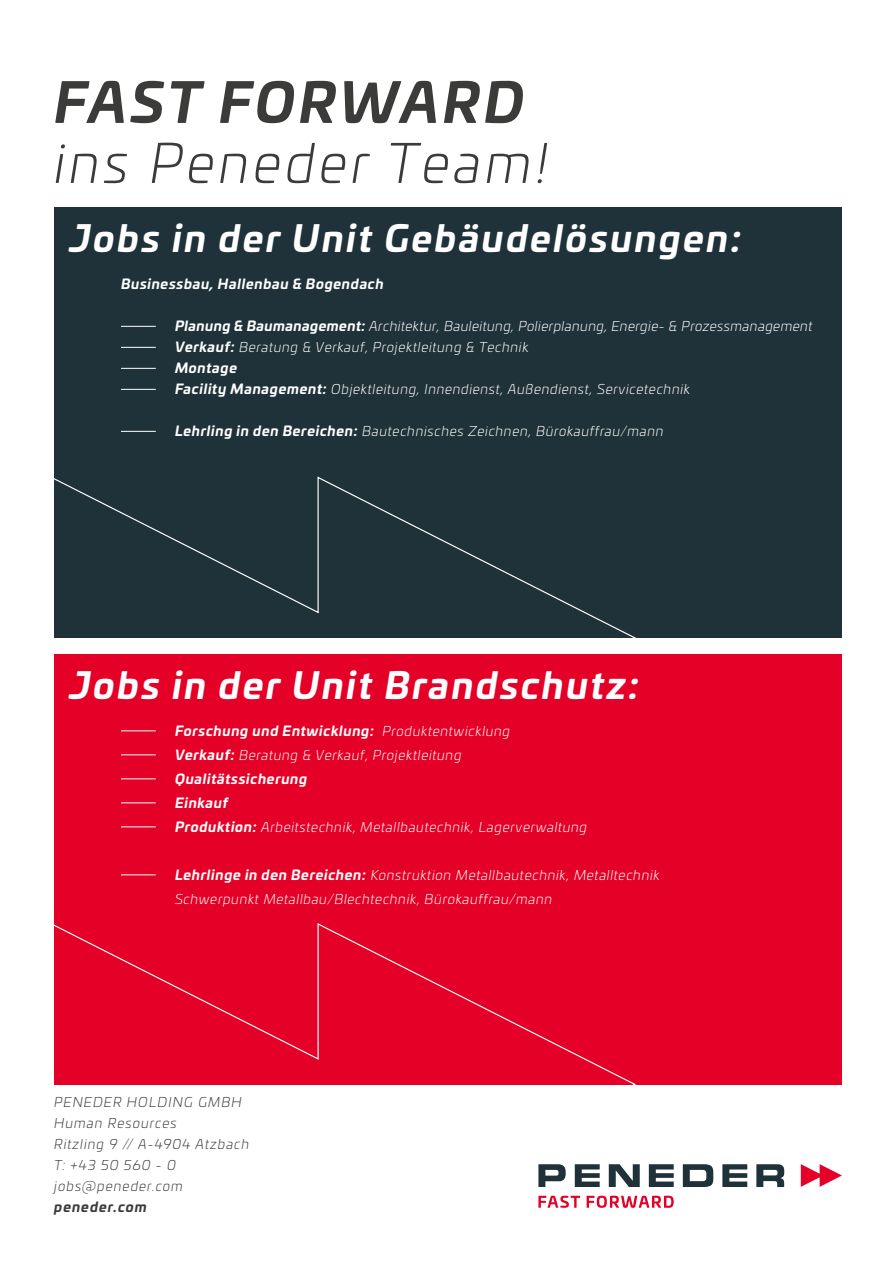
<style>
.page{position:relative;width:893px;height:1263px;background:#fff}
.page>*{position:absolute;margin:0;border:0;box-sizing:border-box;transform-origin:0 0}
.t1{font:italic 300 54px "Univia Pro";letter-spacing:.07em;color:#3b3b3a}
.t2{font:italic 700 54px "Univia Pro";letter-spacing:.065em;color:#3b3b3a}
.t3{font:italic 700 36px "Univia Pro";letter-spacing:.07em;color:#fff}
.t4{font:italic 300 13.5px/24px "Univia Pro";letter-spacing:.05em;color:#fff}
.t5{font:italic 300 13.5px/21px "Univia Pro";letter-spacing:.075em;color:#3b3b3a}
.t6{font:italic 700 13.5px "Univia Pro";letter-spacing:.05em;color:#fff}
.t7{font:italic 700 13.5px "Univia Pro";letter-spacing:.075em;color:#3b3b3a}
.s1{font-weight:700}
</style>
<div class="page">
<div style="left:54px;top:207px;width:788px;height:431px;background:#203239"></div>
<div style="left:54px;top:654px;width:788px;height:430px;background:#e40026"></div>
<svg style="left:54px;top:476px;width:582px;height:162px"></svg>
<svg style="left:54px;top:923px;width:581px;height:161px"></svg>
<hr style="left:121px;top:326px;width:35px;height:1px;background:#fff">
<hr style="left:121px;top:347px;width:35px;height:1px;background:#fff">
<hr style="left:121px;top:368px;width:35px;height:1px;background:#fff">
<hr style="left:121px;top:389px;width:35px;height:1px;background:#fff">
<hr style="left:121px;top:431px;width:35px;height:1px;background:#fff">
<hr style="left:121px;top:730px;width:35px;height:1px;background:#fff">
<hr style="left:121px;top:754px;width:35px;height:1px;background:#fff">
<hr style="left:121px;top:778px;width:35px;height:1px;background:#fff">
<hr style="left:121px;top:802px;width:35px;height:1px;background:#fff">
<hr style="left:121px;top:826px;width:35px;height:1px;background:#fff">
<hr style="left:121px;top:874px;width:35px;height:1px;background:#fff">
<svg style="left:538px;top:1196px;width:136px;height:12px"></svg>
<svg style="left:538px;top:1164px;width:246px;height:23px"></svg>
<svg style="left:801px;top:1164px;width:41px;height:23px"></svg>
<h1 class="t2" style="left:54px;top:60px;width:471px">FAST FORWARD</h1>
<h1 class="t1" style="left:54px;top:125px;width:496px">ins Peneder Team!</h1>
<h2 class="t3" style="left:70px;top:210px;width:673px">Jobs in der Unit Gebäudelösungen:</h2>
<p class="t6" style="left:121px;top:273px;width:264px">Businessbau, Hallenbau &amp; Bogendach</p>
<p class="t4" style="left:175px;top:315px;width:639px;line-height:21px"><span class="s1">Planung &amp; Baumanagement:</span> Architektur, Bauleitung, Polierplanung, Energie- &amp; Prozessmanagement <span class="s1">Verkauf:</span> Beratung &amp; Verkauf, Projektleitung &amp; Technik<br><span class="s1">Montage<br>Facility Management:</span> Objektleitung, Innendienst, Außendienst, Servicetechnik</p>
<p class="t4" style="left:175px;top:419px;width:490px"><span class="s1">Lehrling in den Bereichen:</span> Bautechnisches Zeichnen, Bürokauffrau/mann</p>
<h2 class="t3" style="left:70px;top:656px;width:571px">Jobs in der Unit Brandschutz:</h2>
<p class="t4" style="left:175px;top:718px;width:414px"><span class="s1">Forschung und Entwicklung:</span> Produktentwicklung<br><span class="s1">Verkauf:</span> Beratung &amp; Verkauf, Projektleitung <span class="s1">Qualitätssicherung<br>Einkauf<br>Produktion:</span> Arbeitstechnik, Metallbautechnik, Lagerverwaltung</p>
<p class="t4" style="left:175px;top:862px;width:486px"><span class="s1">Lehrlinge in den Bereichen:</span> Konstruktion Metallbautechnik, Metalltechnik<br>Schwerpunkt Metallbau/Blechtechnik, Bürokauffrau/mann</p>
<p class="t5" style="left:54px;top:1090px;width:197px">PENEDER HOLDING GMBH<br>Human Resources<br>Ritzling 9 // A-4904 Atzbach<br>T: +43 50 560 - 0 jobs@peneder.com</p>
<p class="t7" style="left:54px;top:1196px;width:94px">peneder.com</p>
</div>
